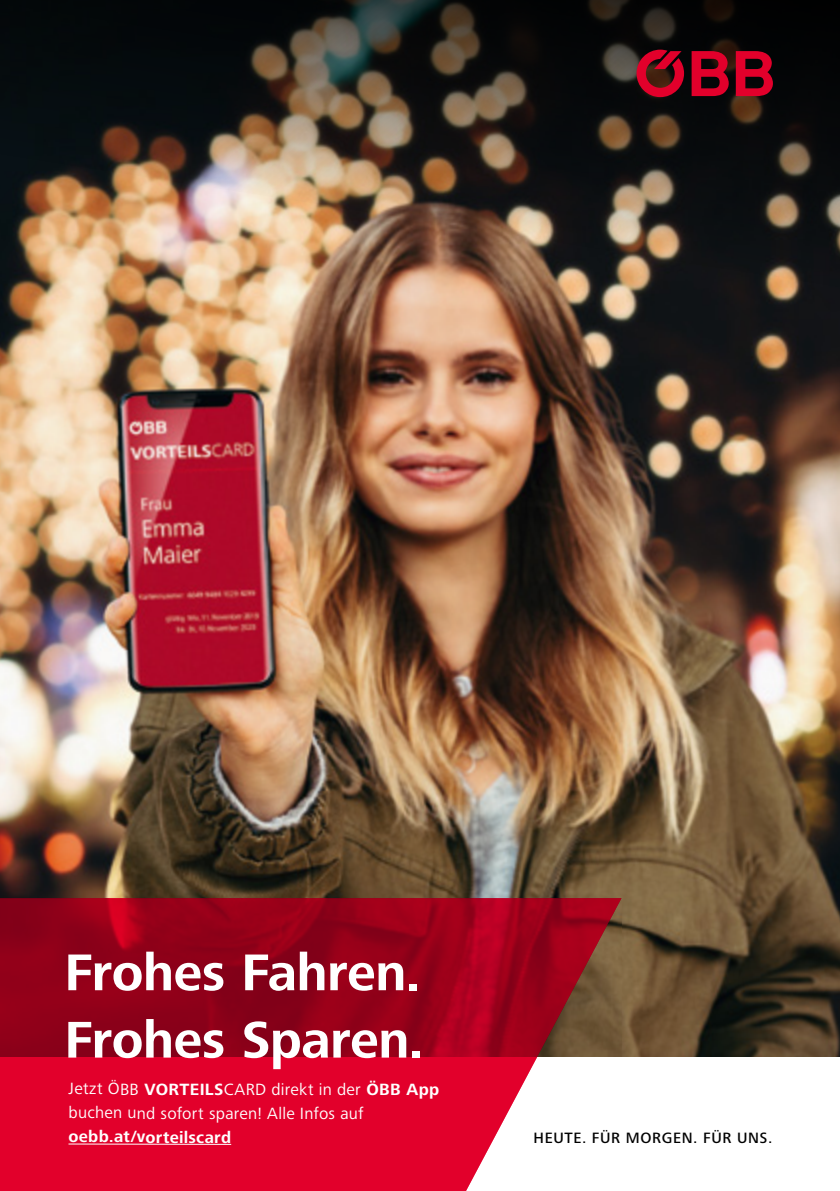
<style>
.page{position:relative;width:840px;height:1191px;background:#fff}
.page>*{position:absolute;margin:0;border:0;box-sizing:border-box;transform-origin:0 0}
.t1{font:700 53.4px/67.4px "Frutiger Next Pro";letter-spacing:-.01em;color:#fff}
.t2{font:17px/23.8px "Frutiger Next Pro";letter-spacing:.015em;color:#fff}
.t3{font:700 17px "Frutiger Next Pro";letter-spacing:.015em;color:#fff}
.t4{font:500 15.6px "Frutiger Next Pro";letter-spacing:.04em;color:#000}
.s1{font-weight:700}
</style>
<div class="page">
<img style="left:0;top:299px;width:839px;height:758px">
<svg style="left:0;top:898px;width:621px;height:293px;background:#b91834"></svg>
<img style="left:0;top:0;width:839px;height:299px">
<svg style="left:735px;top:51px;width:37px;height:45px;background:#9f0120"></svg>
<svg style="left:691px;top:51px;width:37px;height:45px;background:#a10220"></svg>
<svg style="left:636px;top:50px;width:47px;height:47px;background:#880a1d"></svg>
<hr style="left:68px;top:1143px;width:163px;height:1px;background:#fff">
<h1 class="t1" style="left:64px;top:938px;width:361px">Frohes Fahren.<br>Frohes Sparen.</h1>
<p class="t2" style="left:68px;top:1077px;width:372px">Jetzt ÖBB <span class="s1">VORTEILS</span>CARD direkt in der <span class="s1">ÖBB App </span>buchen und sofort sparen! Alle Infos auf</p>
<p class="t3" style="left:68px;top:1127px;width:164px">oebb.at/vorteilscard</p>
<p class="t4" style="left:533px;top:1129px;width:240px">HEUTE. FÜR MORGEN. FÜR UNS.</p>
</div>
